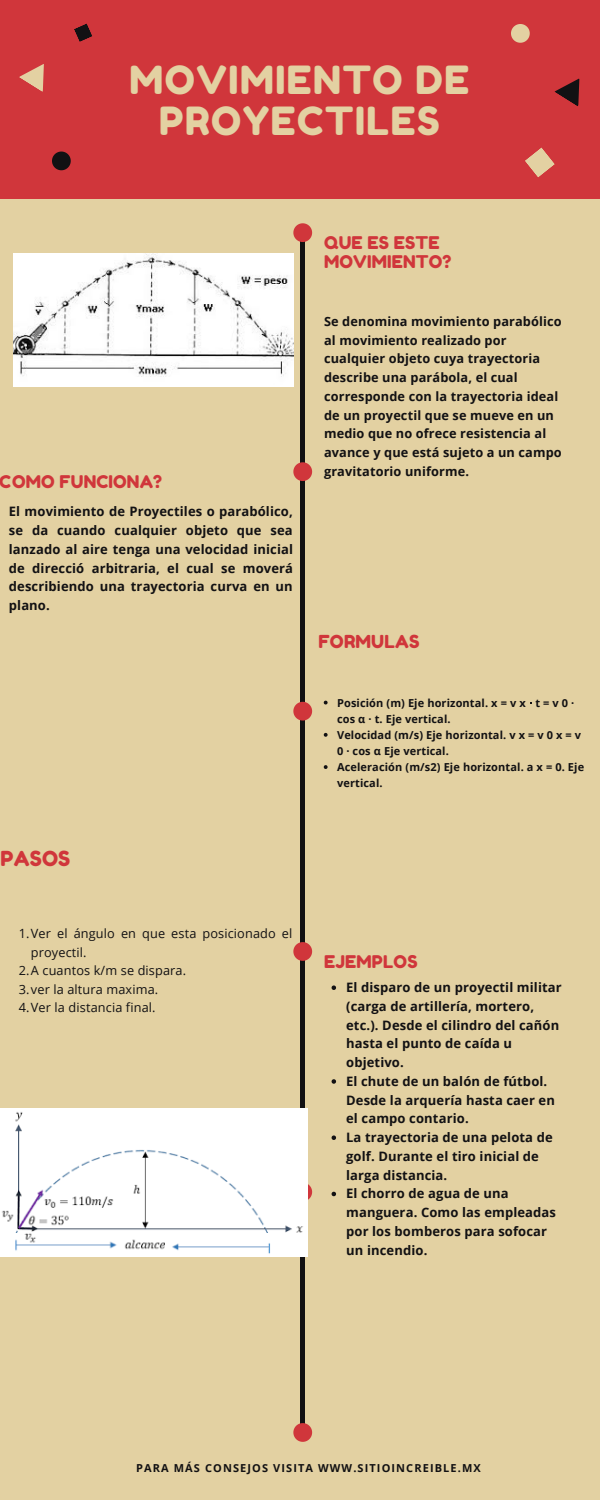
<style>
.page{position:relative;width:600px;height:1500px;background:#e3d1a2}
.page>*{position:absolute;margin:0;border:0;box-sizing:border-box;transform-origin:0 0}
.t1{font:38.8px/41.2px "Fredoka One";letter-spacing:.04em;color:#e3d1a2;text-align:center}
.t2{font:34.3px/36.8px "Fredoka One";letter-spacing:.1em;color:#e3d1a2;text-align:center}
.t3{font:20.7px "Fredoka One";letter-spacing:.01em;color:#d0363b}
.t4{font:17.9px "Fredoka One";letter-spacing:.01em;color:#d0363b}
.t5{font:17.5px/18.8px "Fredoka One";letter-spacing:.01em;color:#d0363b}
.t6{font:700 13px/18.8px "Open Sans";letter-spacing:.01em;color:#121113}
.t7{font:700 12.8px/18.8px "Open Sans";letter-spacing:.01em;color:#121113}
.t8{font:12.7px/18.6px "Open Sans";letter-spacing:.01em;color:#121113}
.t9{font:700 11px/16.1px "Open Sans";letter-spacing:.01em;color:#121113}
.t10{font:700 11px "Open Sans";letter-spacing:.1em;color:#121113}
.s1{font-family:"DejaVu Sans";font-weight:400;color:rgb(0 0 0/0)}
</style>
<div class="page">
<hr style="left:301px;top:232px;width:3px;height:1208px;background:#121113">
<div style="left:0;top:0;width:600px;height:198px;background:#d0363b"></div>
<svg style="left:293px;top:223px;width:19px;height:19px"></svg>
<svg style="left:293px;top:462px;width:19px;height:19px"></svg>
<svg style="left:293px;top:702px;width:19px;height:19px"></svg>
<svg style="left:293px;top:942px;width:19px;height:19px"></svg>
<svg style="left:308px;top:1184px;width:4px;height:16px"></svg>
<svg style="left:293px;top:1423px;width:19px;height:19px"></svg>
<svg style="left:19px;top:64px;width:25px;height:28px"></svg>
<svg style="left:554px;top:78px;width:26px;height:29px"></svg>
<svg style="left:511px;top:24px;width:19px;height:19px"></svg>
<svg style="left:52px;top:152px;width:19px;height:18px"></svg>
<svg style="left:74px;top:23px;width:18px;height:19px"></svg>
<svg style="left:525px;top:147px;width:30px;height:31px"></svg>
<svg style="left:324px;top:701px;width:4px;height:4px"></svg>
<svg style="left:324px;top:733px;width:4px;height:4px"></svg>
<svg style="left:324px;top:765px;width:4px;height:4px"></svg>
<img style="left:13px;top:254px;width:280px;height:132px">
<div style="left:0;top:1109px;width:308px;height:148px;background:#fff"></div>
<svg style="left:332px;top:985px;width:4px;height:5px"></svg>
<svg style="left:332px;top:1079px;width:4px;height:5px"></svg>
<svg style="left:332px;top:1135px;width:4px;height:5px"></svg>
<svg style="left:332px;top:1192px;width:4px;height:4px"></svg>
<p class="t2" style="left:82px;top:45px;width:449px">FORMAS EFICACES<br>PARA ESTUDIAR<br>ANTES DE UN EXAMEN</p>
<p class="t1" style="left:130px;top:59px;width:341px">MOVIMIENTO DE<br>PROYECTILES</p>
<p class="t5" style="left:0;top:472px;width:164px">COMO FUNCIONA?</p>
<p class="t6" style="left:9px;top:502px;width:286px;text-align:justify">El movimiento de Proyectiles o parabólico, se da cuando cualquier objeto que sea lanzado al aire tenga una velocidad inicial de direcció arbitraria, el cual se moverá describiendo una trayectoria curva en un plano.</p>
<p class="t3" style="left:0;top:846px;width:71px">PASOS</p>
<p class="t8" style="left:31px;top:924px;width:263px;text-indent:-12px">1.Ver el ángulo en que esta posicionado el proyectil.</p>
<p class="t8" style="left:19px;top:961px;width:169px">2.A cuantos k/m se dispara.</p>
<p class="t8" style="left:19px;top:980px;width:141px">3.ver la altura maxima.</p>
<p class="t8" style="left:19px;top:998px;width:138px">4.Ver la distancia final.</p>
<p class="t5" style="left:324px;top:233px;width:129px">QUE ES ESTE<br>MOVIMIENTO?</p>
<p class="t7" style="left:324px;top:312px;width:239px">Se denomina movimiento parabólico al movimiento realizado por cualquier objeto cuya trayectoria describe una parábola, el cual corresponde con la trayectoria ideal de un proyectil que se mueve en un medio que no ofrece resistencia al avance y que está sujeto a un campo gravitatorio uniforme.</p>
<p class="t4" style="left:318px;top:631px;width:103px">FORMULAS</p>
<p class="t9" style="left:337px;top:694px;width:239px">Posición (m) Eje horizontal. x = v x <span class="s1">⋅</span> t = v 0 · cos α · t. Eje vertical.</p>
<p class="t9" style="left:337px;top:727px;width:246px">Velocidad (m/s) Eje horizontal. v x = v 0 x = v<br>0 · cos α Eje vertical.</p>
<p class="t9" style="left:337px;top:759px;width:249px">Aceleración (m/s2) Eje horizontal. a x = 0. Eje vertical.</p>
<p class="t5" style="left:324px;top:952px;width:95px">EJEMPLOS</p>
<p class="t6" style="left:346px;top:978px;width:217px">El disparo de un proyectil militar (carga de artillería, mortero, etc.). Desde el cilindro del cañón hasta el punto de caída u objetivo.</p>
<p class="t6" style="left:346px;top:1072px;width:210px">El chute de un balón de fútbol.<br>Desde la arquería hasta caer en el campo contario.</p>
<p class="t6" style="left:346px;top:1128px;width:208px">La trayectoria de una pelota de golf. Durante el tiro inicial de larga distancia.</p>
<p class="t6" style="left:346px;top:1184px;width:211px">El chorro de agua de una manguera. Como las empleadas por los bomberos para sofocar un incendio.</p>
<p class="t10" style="left:136px;top:1461px;width:346px">PARA MÁS CONSEJOS VISITA WWW.SITIOINCREIBLE.MX</p>
</div>
